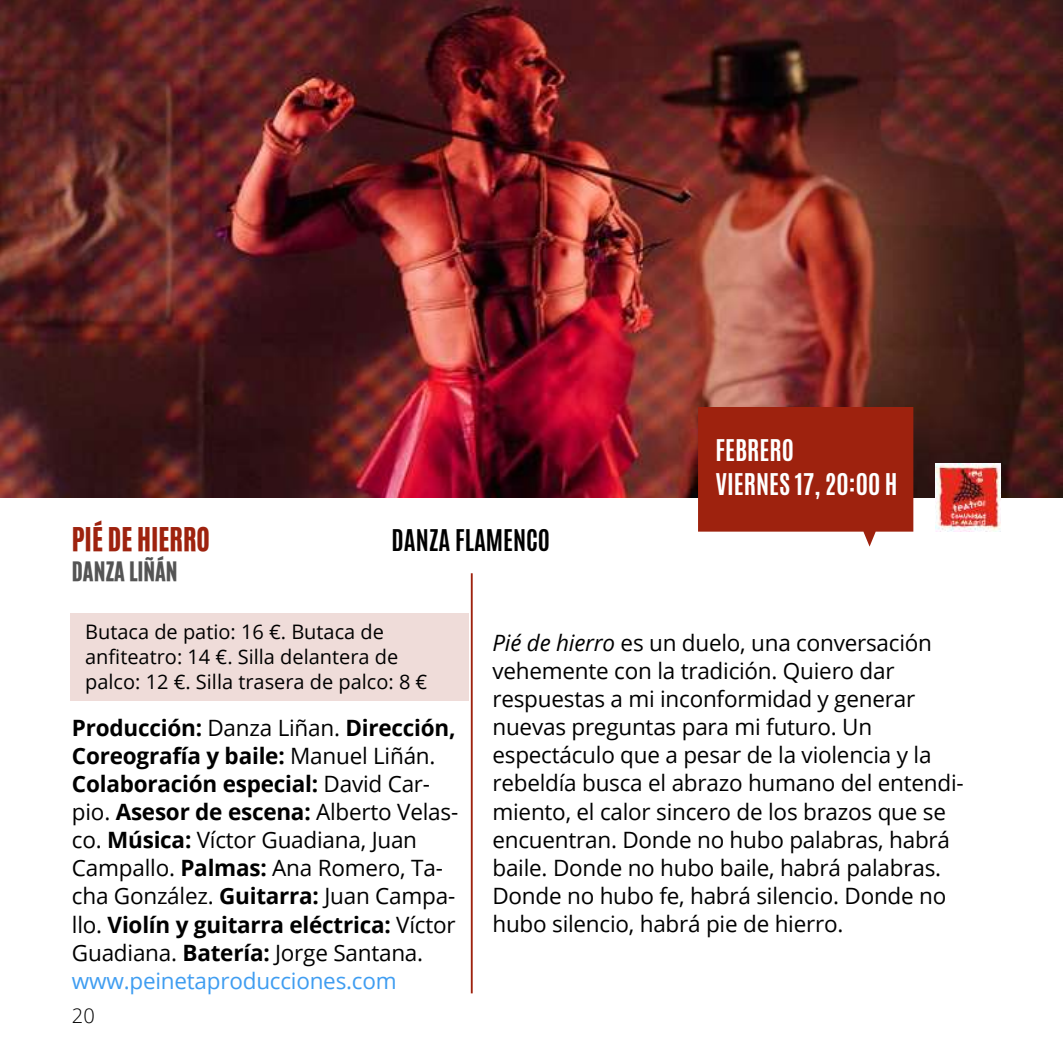
<style>
.page{position:relative;width:1063px;height:1064px;background:#fff}
.page>*{position:absolute;margin:0;border:0;box-sizing:border-box;transform-origin:0 0}
.t1{font:27.5px "CA Generated";color:#9e220e}
.t2{font:700 25px/33.8px "Antonio";color:#fff}
.t3{font:700 25px "Antonio";color:#000}
.t4{font:22.5px/28px "Open Sans";letter-spacing:-.01em;color:#000}
.t5{font:22.5px "CA Generated";color:#545454}
.t6{font:20px/25px "Open Sans";color:#000}
.t7{font:300 20px "Open Sans";color:#000}
.s1{font-style:italic}
.s2{font-weight:700}
.s3{color:#3f9df1}
</style>
<div class="page">
<img style="left:0;top:0;width:1062px;height:497px">
<hr style="left:471px;top:573px;width:2px;height:420px;background:#9e220e">
<svg style="left:698px;top:407px;width:215px;height:139px;background:#a73826"></svg>
<div style="left:70px;top:613px;width:399px;height:87px;background:#efdcd9"></div>
<img style="left:935px;top:463px;width:65px;height:68px">
<p class="t1" style="left:72px;top:519px;width:140px">PIÉ DE HIERRO</p>
<p class="t5" style="left:72px;top:554px;width:107px">DANZA LIÑÁN</p>
<p class="t3" style="left:391px;top:522px;width:160px">DANZA FLAMENCO</p>
<p class="t2" style="left:715px;top:433px;width:184px">FEBRERO<br>VIERNES 17, 20:00 H</p>
<p class="t6" style="left:85px;top:618px;width:344px">Butaca de patio: 16 €. Butaca de anfiteatro: 14 €. Silla delantera de palco: 12 €. Silla trasera de palco: 8 €</p>
<p class="t4" style="left:492px;top:627px;width:473px"><span class="s1">Pié de hierro</span> es un duelo, una conversación vehemente con la tradición. Quiero dar respuestas a mi inconformidad y generar nuevas preguntas para mi futuro. Un espectáculo que a pesar de la violencia y la rebeldía busca el abrazo humano del entendi&shy;miento, el calor sincero de los brazos que se encuentran. Donde no hubo palabras, habrá baile. Donde no hubo baile, habrá palabras.<br>Donde no hubo fe, habrá silencio. Donde no hubo silencio, habrá pie de hierro.</p>
<p class="t4" style="left:72px;top:712px;width:388px"><span class="s2">Producción:</span> Danza Liñan. <span class="s2">Dirección, Coreografía y baile:</span> Manuel Liñán.<br><span class="s2">Colaboración especial:</span> David Car&shy;pio. <span class="s2">Asesor de escena:</span> Alberto Velas&shy;co. <span class="s2">Música:</span> Víctor Guadiana, Juan Campallo. <span class="s2">Palmas:</span> Ana Romero, Ta&shy;cha González. <span class="s2">Guitarra:</span> Juan Campa&shy;llo. <span class="s2">Violín y guitarra eléctrica:</span> Víctor Guadiana. <span class="s2">Batería:</span> Jorge Santana. <span class="s3">www.peinetaproducciones.com</span></p>
<p class="t7" style="left:72px;top:1001px;width:24px">20</p>
</div>
